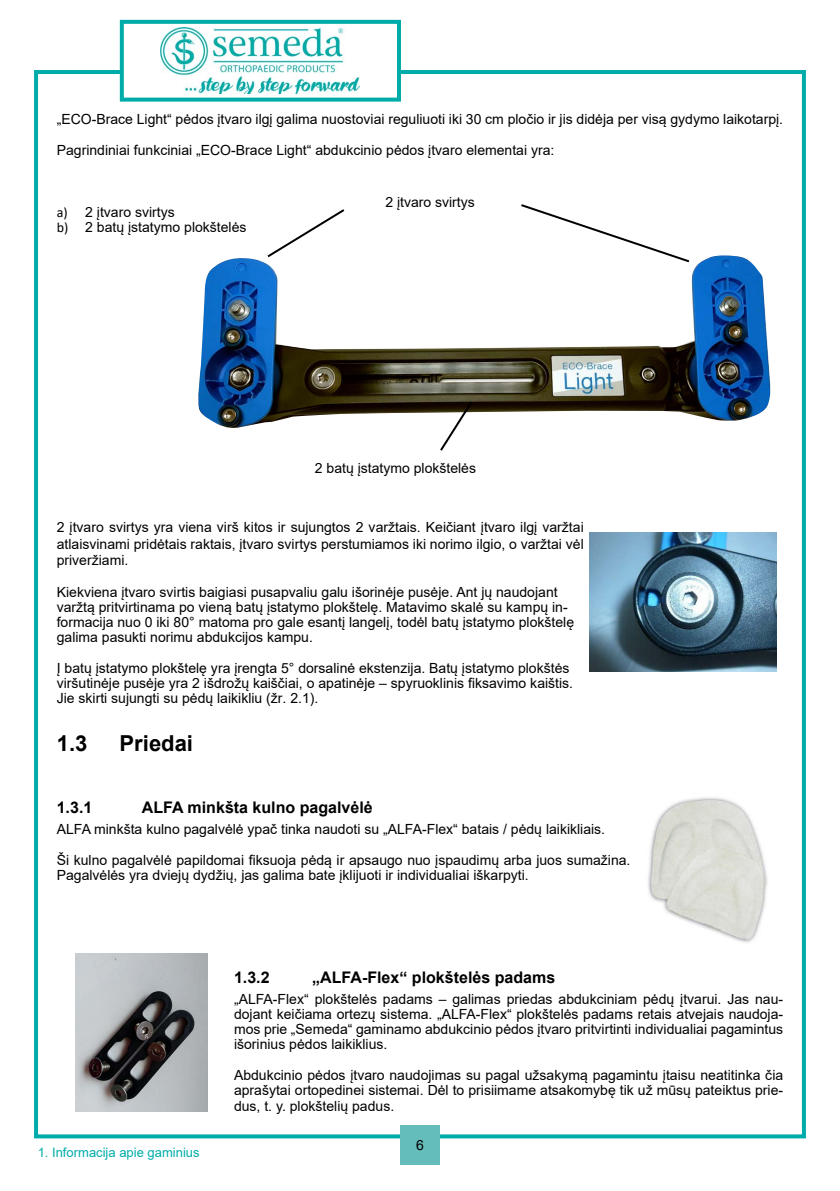
<style>
.page{position:relative;width:840px;height:1191px;background:#fff}
.page>*{position:absolute;margin:0;border:0;box-sizing:border-box;transform-origin:0 0}
.t1{font:700 22px "Arial";color:#000}
.t2{font:700 16px "Arial";color:#000}
.t3{font:14px/15.2px "Arial";color:#000}
.t4{font:13px "Arial";color:#00aca9}
.s1{font-family:"Calibri"}
</style>
<div class="page">
<div style="left:34px;top:70px;width:771px;height:1068px;border:4px solid #00aca9"></div>
<div style="left:120px;top:20px;width:281px;height:82px;background:#fff;border:4px solid #00aca9"></div>
<img style="left:161px;top:27px;width:198px;height:67px">
<div style="left:400px;top:1124px;width:39px;height:40px;background:#64bcbb"></div>
<img style="left:198px;top:255px;width:573px;height:173px">
<svg style="left:518px;top:204px;width:173px;height:60px"></svg>
<svg style="left:265px;top:209px;width:81px;height:50px"></svg>
<svg style="left:438px;top:399px;width:36px;height:52px"></svg>
<img style="left:589px;top:533px;width:187px;height:138px">
<img style="left:648px;top:797px;width:120px;height:146px">
<img style="left:76px;top:953px;width:132px;height:158px">
<p class="t3" style="left:57px;top:111px;width:727px">„ECO-Brace Light“ pėdos įtvaro ilgį galima nuostoviai reguliuoti iki 30 cm pločio ir jis didėja per visą gydymo laikotarpį.</p>
<p class="t3" style="left:57px;top:142px;width:499px">Pagrindiniai funkciniai „ECO-Brace Light“ abdukcinio pėdos įtvaro elementai yra:</p>
<p class="t3" style="left:57px;top:204px;width:191px"><span class="s1">a)</span> 2 įtvaro svirtys<br><span class="s1">b)</span> 2 batų įstatymo plokštelės</p>
<p class="t3" style="left:385px;top:195px;width:91px">2 įtvaro svirtys</p>
<p class="t3" style="left:315px;top:460px;width:163px">2 batų įstatymo plokštelės</p>
<p class="t3" style="left:57px;top:518px;width:528px;line-height:16.8px;text-align:justify">2 įtvaro svirtys yra viena virš kitos ir sujungtos 2 varžtais. Keičiant įtvaro ilgį varžtai atlaisvinami pridėtais raktais, įtvaro svirtys perstumiamos iki norimo ilgio, o varžtai vėl priveržiami.</p>
<p class="t3" style="left:57px;top:584px;width:518px">Kiekviena įtvaro svirtis baigiasi pusapvaliu galu išorinėje pusėje. Ant jų naudojant varžtą pritvirtinama po vieną batų įstatymo plokštelę. Matavimo skalė su kampų in&shy;formacija nuo 0 iki 80° matoma pro gale esantį langelį, todėl batų įstatymo plokštelę galima pasukti norimu abdukcijos kampu.</p>
<p class="t3" style="left:57px;top:660px;width:517px">Į batų įstatymo plokštelę yra įrengta 5° dorsalinė ekstenzija. Batų įstatymo plokštės viršutinėje pusėje yra 2 išdrožų kaiščiai, o apatinėje – spyruoklinis fiksavimo kaištis.<br>Jie skirti sujungti su pėdų laikikliu (žr. 2.1).</p>
<h1 class="t1" style="left:57px;top:728px;width:32px">1.3</h1>
<h1 class="t1" style="left:120px;top:728px;width:75px">Priedai</h1>
<p class="t2" style="left:57px;top:796px;width:37px">1.3.1</p>
<p class="t2" style="left:142px;top:796px;width:232px">ALFA minkšta kulno pagalvėlė</p>
<p class="t3" style="left:57px;top:821px;width:549px">ALFA minkšta kulno pagalvėlė ypač tinka naudoti su „ALFA-Flex“ batais / pėdų laikikliais.</p>
<p class="t3" style="left:57px;top:852px;width:575px">Ši kulno pagalvėlė papildomai fiksuoja pėdą ir apsaugo nuo įspaudimų arba juos sumažina.<br>Pagalvėlės yra dviejų dydžių, jas galima bate įklijuoti ir individualiai iškarpyti.</p>
<p class="t4" style="left:38px;top:1143px;width:163px">1. Informacija apie gaminius</p>
<p class="t2" style="left:234px;top:966px;width:37px">1.3.2</p>
<p class="t2" style="left:312px;top:966px;width:244px">„ALFA-Flex“ plokštelės padams</p>
<p class="t3" style="left:234px;top:991px;width:550px;text-align:justify">„ALFA-Flex“ plokštelės padams – galimas priedas abdukciniam pėdų įtvarui. Jas nau&shy;dojant keičiama ortezų sistema. „ALFA-Flex“ plokštelės padams retais atvejais naudoja&shy;mos prie „Semeda“ gaminamo abdukcinio pėdos įtvaro pritvirtinti individualiai pagamintus išorinius pėdos laikiklius.</p>
<p class="t3" style="left:234px;top:1067px;width:550px;text-align:justify">Abdukcinio pėdos įtvaro naudojimas su pagal užsakymą pagamintu įtaisu neatitinka čia aprašytai ortopedinei sistemai. Dėl to prisiimame atsakomybę tik už mūsų pateiktus prie&shy;dus, t. y. plokštelių padus.</p>
<p class="t3" style="left:416px;top:1137px;width:9px">6</p>
</div>
